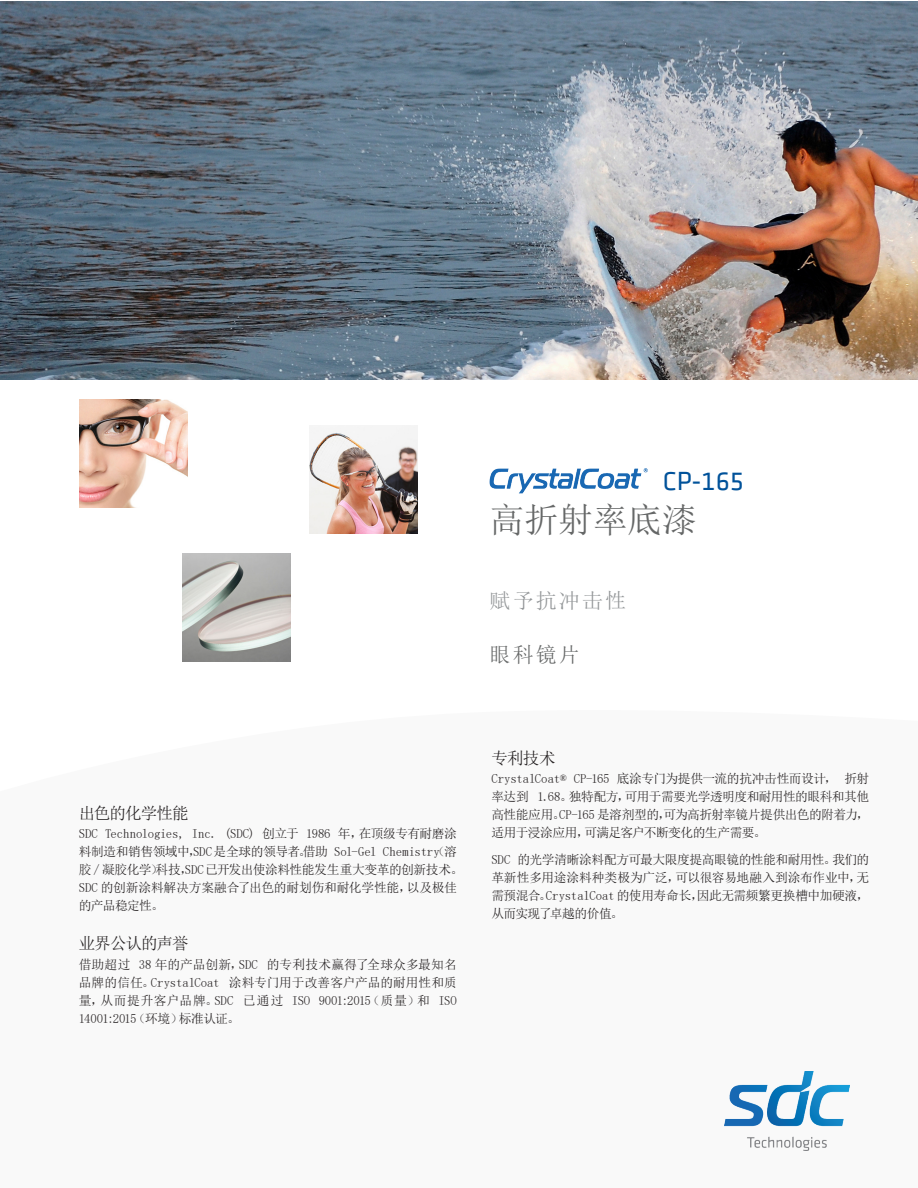
<style>
.page{position:relative;width:918px;height:1188px;background:#fff}
.page>*{position:absolute;margin:0;border:0;box-sizing:border-box;transform-origin:0 0}
.t1{font:34.5px "Sim Sun";color:#656767}
.t2{font:27px "Klavika Regular TF";color:#01529a}
.t3{font:21px "Sim Sun";letter-spacing:.1em;color:#939698}
.t4{font:21px "Sim Sun";color:#656767}
.t5{font:16.5px "Sim Sun";letter-spacing:-.05em;color:#231f20}
.t6{font:12.75px/18px "Sim Sun";letter-spacing:-.03em;color:#231f20;text-align:justify}
</style>
<div class="page">
<img style="left:182px;top:554px;width:108px;height:108px">
<img style="left:80px;top:400px;width:108px;height:108px">
<img style="left:310px;top:426px;width:108px;height:108px">
<img style="left:725px;top:1072px;width:125px;height:79px">
<img style="left:1px;top:2px;width:917px;height:378px">
<img style="left:490px;top:469px;width:157px;height:25px">
<p class="t2" style="left:663px;top:467px;width:83px">CP-165</p>
<p class="t1" style="left:490px;top:502px;width:208px">高折射率底漆</p>
<p class="t3" style="left:490px;top:590px;width:138px">赋予抗冲击性</p>
<p class="t4" style="left:490px;top:644px;width:92px">眼科镜片</p>
<p class="t5" style="left:79px;top:805px;width:111px">出色的化学性能</p>
<p class="t6" style="left:79px;top:825px;width:386px;text-align:left">SDC Technologies, Inc. (SDC) 创立于 1986 年，在顶级专有耐磨涂料制造和销售领域中，SDC是全球的领导者。借助 Sol-Gel Chemistry（溶胶 / 凝胶化学）科技，SDC已开发出使涂料性能发生重大变革的创新技术。SDC 的创新涂料解决方案融合了出色的耐划伤和耐化学性能，以及极佳的产品稳定性。</p>
<p class="t5" style="left:79px;top:935px;width:111px">业界公认的声誉</p>
<p class="t6" style="left:79px;top:955px;width:380px">借助超过 38 年的产品创新，SDC 的专利技术赢得了全球众多最知名品牌的信任。CrystalCoat 涂料专门用于改善客户产品的耐用性和质量，从而提升客户品牌。SDC 已通过 ISO 9001:2015（质量）和 ISO 14001:2015（环境）标准认证。</p>
<p class="t5" style="left:491px;top:750px;width:66px">专利技术</p>
<p class="t6" style="left:491px;top:770px;width:380px">CrystalCoat® CP-165 底涂专门为提供一流的抗冲击性而设计， 折射率达到 1.68。独特配方，可用于需要光学透明度和耐用性的眼科和其他高性能应用。CP-165 是溶剂型的，可为高折射率镜片提供出色的附着力，适用于浸涂应用，可满足客户不断变化的生产需要。</p>
<p class="t6" style="left:491px;top:851px;width:380px">SDC 的光学清晰涂料配方可最大限度提高眼镜的性能和耐用性。我们的革新性多用途涂料种类极为广泛，可以很容易地融入到涂布作业中，无需预混合。CrystalCoat 的使用寿命长，因此无需频繁更换槽中加硬液，从而实现了卓越的价值。</p>
</div>
